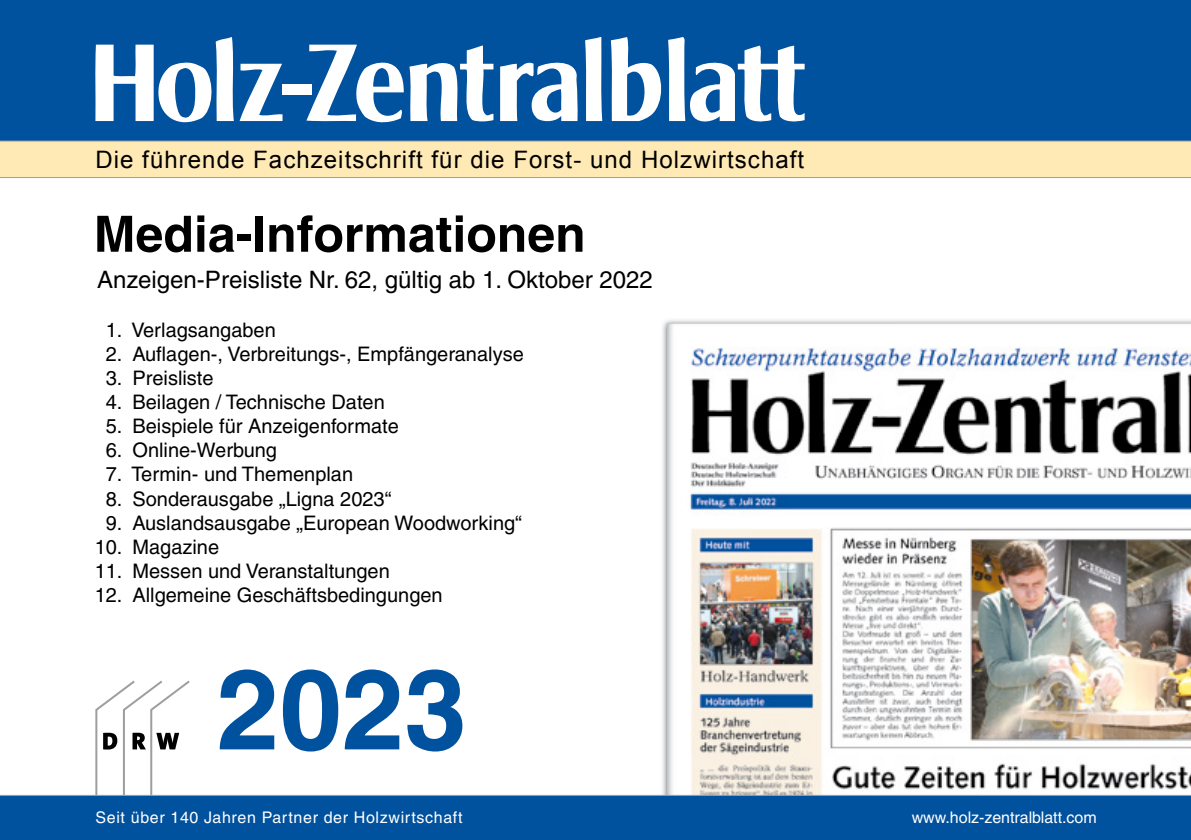
<style>
.page{position:relative;width:1191px;height:840px;background:#fff}
.page>*{position:absolute;margin:0;border:0;box-sizing:border-box;transform-origin:0 0}
.t1{font:700 112.4px "Helvetica";color:#00519e}
.t2{font:700 50px "Helvetica";color:#000}
.t3{font:24px "Arial";letter-spacing:.045em;color:#000}
.t4{font:24px "Helvetica";color:#000}
.t5{font:20px "Helvetica";color:#000}
.t6{font:16px "Helvetica";letter-spacing:.04em;color:#fff}
.t7{font:16px "Helvetica";color:#fff}
</style>
<div class="page">
<img style="left:667px;top:323px;width:524px;height:471px">
<svg style="left:95px;top:680px;width:95px;height:114px"></svg>
<div style="left:0;top:0;width:1191px;height:141px;background:#00519e"></div>
<svg style="left:0;top:140px;width:1191px;height:38px;background:#f6e3b4"></svg>
<svg style="left:611px;top:37px;width:193px;height:85px"></svg>
<svg style="left:585px;top:37px;width:17px;height:84px"></svg>
<svg style="left:500px;top:62px;width:78px;height:60px"></svg>
<svg style="left:306px;top:45px;width:187px;height:78px"></svg>
<div style="left:282px;top:84px;width:30px;height:10px;background:#fff"></div>
<svg style="left:95px;top:37px;width:187px;height:86px"></svg>
<div style="left:0;top:794px;width:1191px;height:45px;background:#00519e"></div>
<p class="t3" style="left:95px;top:143px;width:710px">Die führende Fachzeitschrift für die Forst- und Holzwirtschaft</p>
<h2 class="t2" style="left:94px;top:203px;width:493px">Media-Informationen</h2>
<p class="t4" style="left:97px;top:266px;width:557px">Anzeigen-Preisliste Nr. 62, gültig ab 1. Oktober 2022</p>
<p class="t5" style="left:106px;top:318px;width:171px">1. Verlagsangaben</p>
<p class="t5" style="left:106px;top:342px;width:419px">2. Auflagen-, Verbreitungs-, Empfängeranalyse</p>
<p class="t5" style="left:106px;top:366px;width:109px">3. Preisliste</p>
<p class="t5" style="left:106px;top:390px;width:280px">4. Beilagen / Technische Daten</p>
<p class="t5" style="left:106px;top:414px;width:294px">5. Beispiele für Anzeigenformate</p>
<p class="t5" style="left:106px;top:438px;width:173px">6. Online-Werbung</p>
<p class="t5" style="left:106px;top:462px;width:249px">7. Termin- und Themenplan</p>
<p class="t5" style="left:106px;top:486px;width:287px">8. Sonderausgabe „Ligna 2023“</p>
<p class="t5" style="left:106px;top:510px;width:417px">9. Auslandsausgabe „European Woodworking“</p>
<p class="t5" style="left:95px;top:534px;width:126px">10. Magazine</p>
<p class="t5" style="left:95px;top:558px;width:297px">11. Messen und Veranstaltungen</p>
<p class="t5" style="left:95px;top:582px;width:349px">12. Allgemeine Geschäftsbedingungen</p>
<h1 class="t1" style="left:217px;top:640px;width:251px">2023</h1>
<p class="t6" style="left:96px;top:808px;width:368px">Seit über 140 Jahren Partner der Holzwirtschaft</p>
<p class="t7" style="left:911px;top:808px;width:187px">www.holz-zentralblatt.com</p>
</div>
